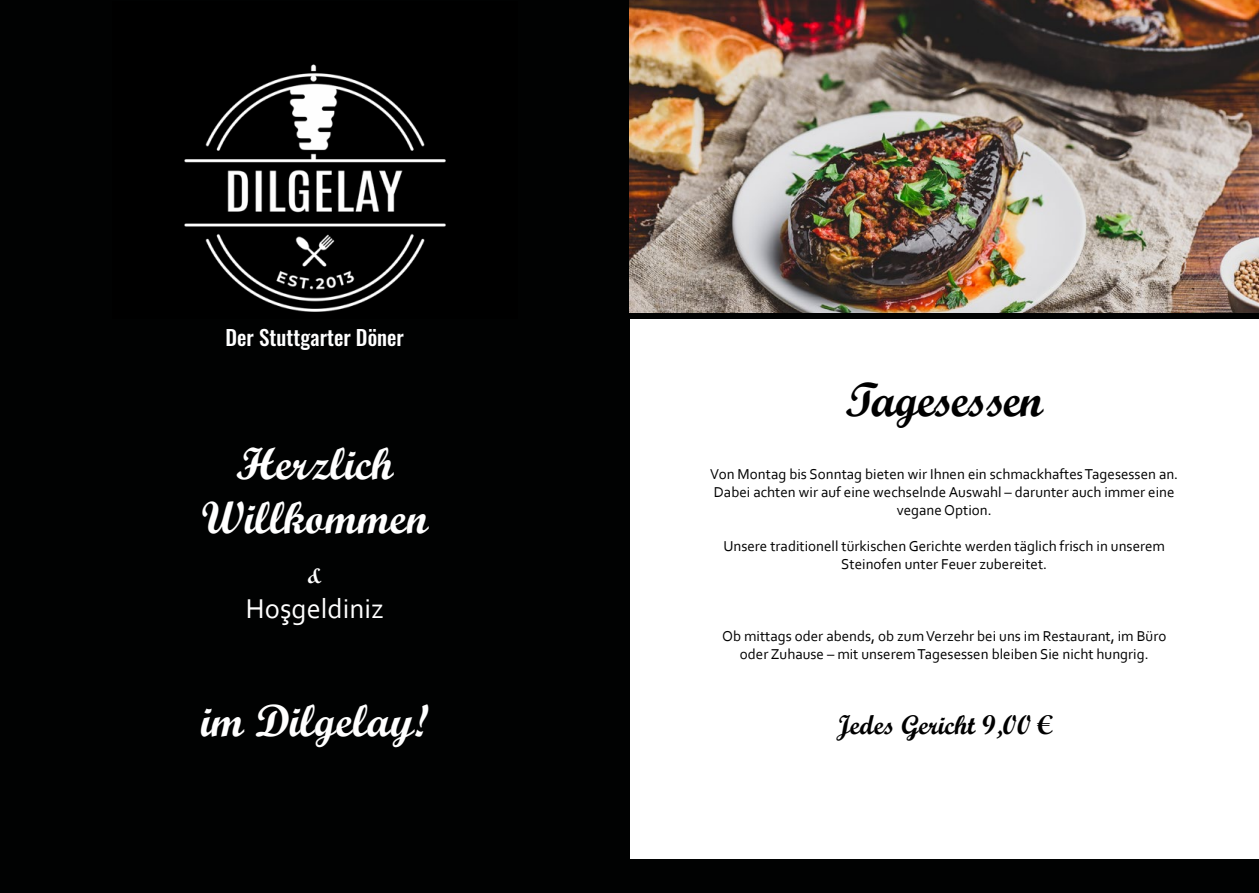
<style>
.page{position:relative;width:1259px;height:893px;background:#fff}
.page>*{position:absolute;margin:0;border:0;box-sizing:border-box;transform-origin:0 0}
.t1{font:48px "Script MT Bold";letter-spacing:-.02em;color:#000}
.t2{font:45px/54px "Script MT Bold";color:#fff;text-align:center}
.t3{font:28.5px "Corbel";color:#fff}
.t4{font:27px "Script MT Bold";color:#000}
.t5{font:500 21px "Oswald";color:#fff}
.t6{font:21px "Script MT Bold";color:#fff}
.t7{font:15px/18px "Corbel";color:#000;text-align:center}
</style>
<div class="page">
<div style="left:0;top:859px;width:1259px;height:34px;background:#010202"></div>
<div style="left:0;top:0;width:629px;height:893px;background:#010202"></div>
<img style="left:184px;top:64px;width:262px;height:248px">
<img style="left:629px;top:0;width:630px;height:313px">
<h3 class="t5" style="left:225px;top:326px;width:180px">Der Stuttgarter Döner</h3>
<h2 class="t2" style="left:201px;top:436px;width:228px">Herzlich<br>Willkommen</h2>
<h3 class="t6" style="left:308px;top:563px;width:16px">&amp;</h3>
<h3 class="t3" style="left:246px;top:590px;width:139px">Hoşgeldiniz</h3>
<h2 class="t2" style="left:201px;top:694px;width:229px">im Dilgelay!</h2>
<h1 class="t1" style="left:845px;top:370px;width:199px">Tagesessen</h1>
<p class="t7" style="left:710px;top:464px;width:469px">Von Montag bis Sonntag bieten wir Ihnen ein schmackhaftes Tagesessen an.<br>Dabei achten wir auf eine wechselnde Auswahl – darunter auch immer eine vegane Option.</p>
<p class="t7" style="left:723px;top:536px;width:443px">Unsere traditionell türkischen Gerichte werden täglich frisch in unserem<br>Steinofen unter Feuer zubereitet.</p>
<p class="t7" style="left:722px;top:626px;width:446px">Ob mittags oder abends, ob zum Verzehr bei uns im Restaurant, im Büro oder Zuhause – mit unserem Tagesessen bleiben Sie nicht hungrig.</p>
<h3 class="t4" style="left:836px;top:709px;width:218px">Jedes Gericht 9,00 €</h3>
</div>
